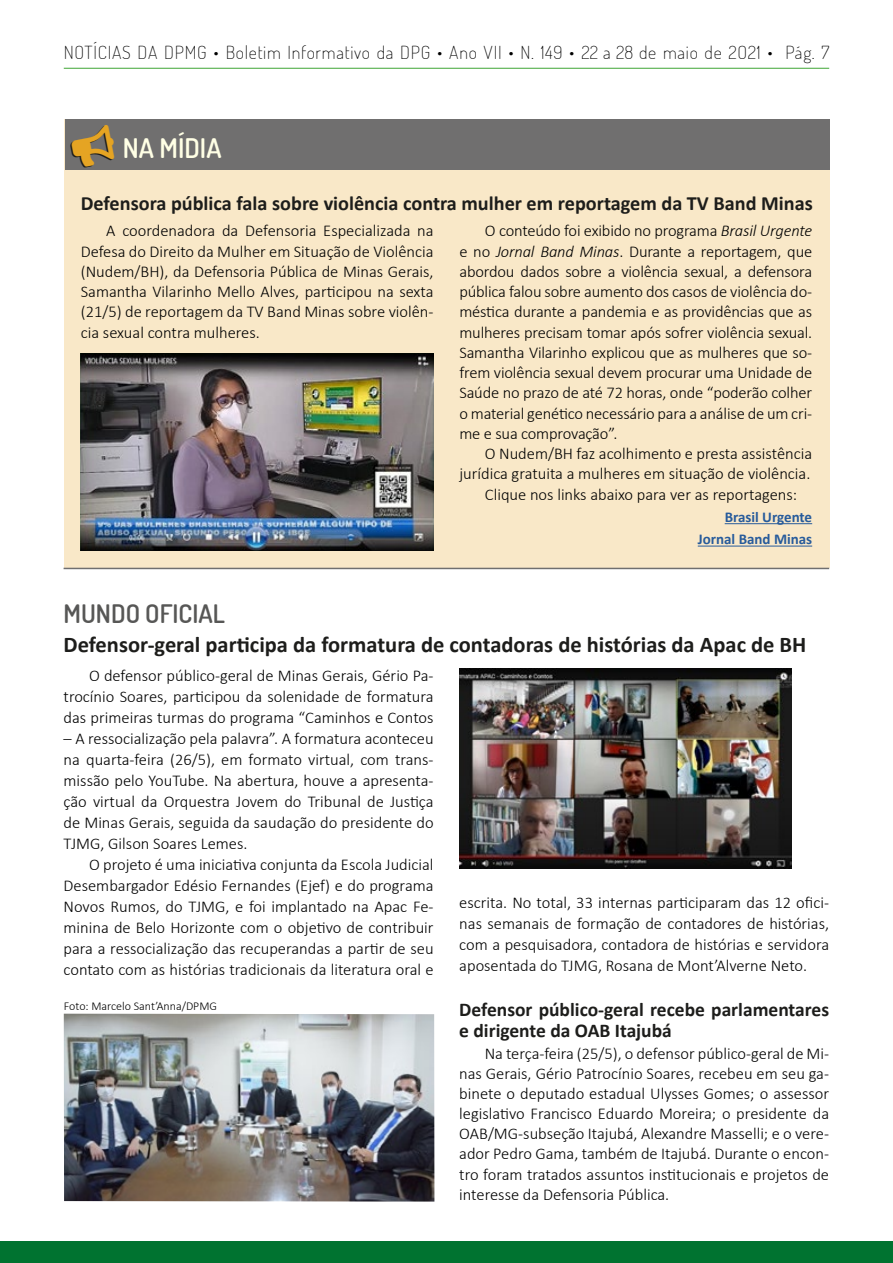
<style>
.page{position:relative;width:893px;height:1263px;background:#fff}
.page>*{position:absolute;margin:0;border:0;box-sizing:border-box;transform-origin:0 0}
.t1{font:600 27px "Dosis";color:#ffffe5}
.t2{font:600 25.5px "Dosis";color:#575756}
.t3{font:700 22.5px "Calibri";color:#1d1d1b}
.t4{font:700 20.25px "Calibri";color:#1d1d1b}
.t5{font:700 19.5px/21px "Calibri";color:#1d1d1b}
.t6{font:200 18px "Dosis";letter-spacing:.04em;color:#000}
.t7{font:300 16.5px/20.2px "Calibri";color:#000;text-align:justify}
.t8{font:700 15px/22.4px "Calibri";color:#275b9b;text-align:right}
.t9{font:300 12px "Calibri";color:#000}
.s1{font-style:italic}
</style>
<div class="page">
<div style="left:0;top:1241px;width:893px;height:22px;background:#007330"></div>
<hr style="left:64px;top:68px;width:765px;height:1px;background:#3fa535">
<img style="left:459px;top:668px;width:332px;height:201px">
<div style="left:64px;top:119px;width:765px;height:449px;background:#f9e8c8"></div>
<div style="left:65px;top:119px;width:764px;height:51px;background:#706f6f"></div>
<hr style="left:725px;top:523px;width:87px;height:1px;background:#275b9b">
<hr style="left:698px;top:546px;width:114px;height:1px;background:#275b9b">
<img style="left:81px;top:353px;width:353px;height:198px">
<hr style="left:64px;top:568px;width:765px;height:1px;background:#706f6f">
<img style="left:64px;top:1014px;width:370px;height:187px">
<p class="t6" style="left:64px;top:41px;width:767px">NOTÍCIAS DA DPMG • Boletim Informativo da DPG • Ano VII • N. 149 • 22 a 28 de maio de 2O21 • Pág. 7</p>
<h1 class="t1" style="left:123px;top:130px;width:100px">NA MÍDIA</h1>
<p class="t4" style="left:81px;top:190px;width:733px">Defensora pública fala sobre violência contra mulher em reportagem da TV Band Minas</p>
<p class="t7" style="left:81px;top:221px;width:354px;text-indent:26px">A coordenadora da Defensoria Especializada na Defesa do Direito da Mulher em Situação de Violência (Nudem/BH), da Defensoria Pública de Minas Gerais, Samantha Vilarinho Mello Alves, participou na sexta (21/5) de reportagem da TV Band Minas sobre violên&shy;cia sexual contra mulheres.</p>
<p class="t7" style="left:459px;top:221px;width:354px;text-indent:26px">O conteúdo foi exibido no programa <span class="s1">Brasil Urgente </span>e no <span class="s1">Jornal Band Minas</span>. Durante a reportagem, que abordou dados sobre a violência sexual, a defensora pública falou sobre aumento dos casos de violência do&shy;méstica durante a pandemia e as providências que as mulheres precisam tomar após sofrer violência sexual.<br>Samantha Vilarinho explicou que as mulheres que so&shy;frem violência sexual devem procurar uma Unidade de Saúde no prazo de até 72 horas, onde “poderão colher o material genético necessário para a análise de um cri&shy;me e sua comprovação”.</p>
<p class="t7" style="left:485px;top:443px;width:329px">O Nudem/BH faz acolhimento e presta assistência</p>
<p class="t7" style="left:459px;top:463px;width:352px">jurídica gratuita a mulheres em situação de violência.</p>
<p class="t7" style="left:485px;top:484px;width:314px">Clique nos links abaixo para ver as reportagens:</p>
<p class="t8" style="left:698px;top:506px;width:116px">Brasil Urgente<br>Jornal Band Minas</p>
<h2 class="t2" style="left:64px;top:597px;width:163px">MUNDO OFICIAL</h2>
<h3 class="t3" style="left:64px;top:630px;width:744px">Defensor-geral participa da formatura de contadoras de histórias da Apac de BH</h3>
<p class="t7" style="left:64px;top:665px;width:371px;line-height:21px;text-indent:26px">O defensor público-geral de Minas Gerais, Gério Pa&shy;trocínio Soares, participou da solenidade de formatura das primeiras turmas do programa “Caminhos e Contos</p>
<p class="t7" style="left:64px;top:728px;width:371px;line-height:21px">– A ressocialização pela palavra”. A formatura aconteceu na quarta-feira (26/5), em formato virtual, com trans&shy;missão pelo YouTube. Na abertura, houve a apresenta&shy;ção virtual da Orquestra Jovem do Tribunal de Justiça de Minas Gerais, seguida da saudação do presidente do TJMG, Gilson Soares Lemes.</p>
<p class="t7" style="left:64px;top:854px;width:372px;line-height:21px;text-indent:26px">O projeto é uma iniciativa conjunta da Escola Judicial Desembargador Edésio Fernandes (Ejef) e do programa Novos Rumos, do TJMG, e foi implantado na Apac Fe&shy;minina de Belo Horizonte com o objetivo de contribuir para a ressocialização das recuperandas a partir de seu contato com as histórias tradicionais da literatura oral e</p>
<p class="t7" style="left:459px;top:892px;width:371px;line-height:21px">escrita. No total, 33 internas participaram das 12 ofici&shy;nas semanais de formação de contadores de histórias, com a pesquisadora, contadora de histórias e servidora aposentada do TJMG, Rosana de Mont’Alverne Neto.</p>
<p class="t5" style="left:459px;top:999px;width:371px">Defensor público-geral recebe parlamentares e dirigente da OAB Itajubá</p>
<p class="t7" style="left:459px;top:1043px;width:371px;text-indent:26px">Na terça-feira (25/5), o defensor público-geral de Mi&shy;nas Gerais, Gério Patrocínio Soares, recebeu em seu ga&shy;binete o deputado estadual Ulysses Gomes; o assessor legislativo Francisco Eduardo Moreira; o presidente da OAB/MG-subseção Itajubá, Alexandre Masselli; e o vere&shy;ador Pedro Gama, também de Itajubá. Durante o encon&shy;tro foram tratados assuntos institucionais e projetos de interesse da Defensoria Pública.</p>
<p class="t9" style="left:64px;top:998px;width:155px">Foto: Marcelo Sant’Anna/DPMG</p>
</div>
